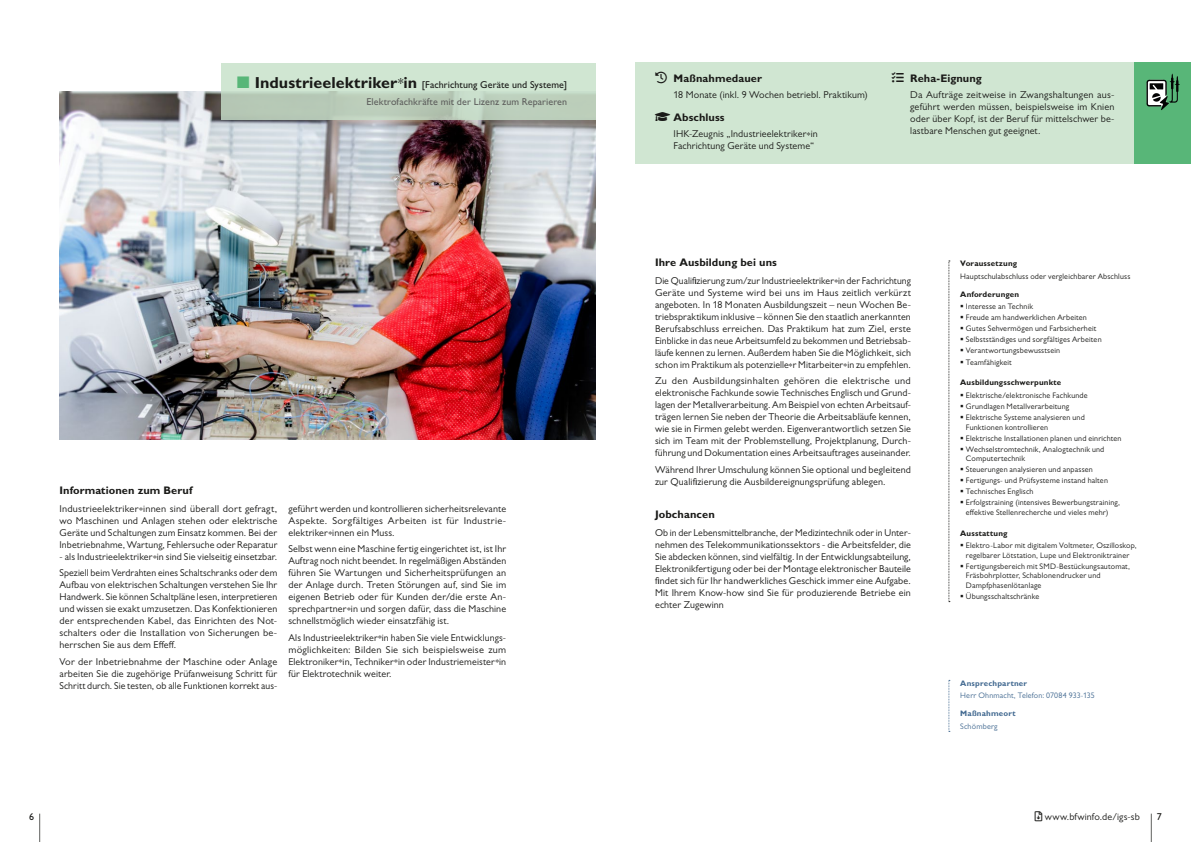
<style>
.page{position:relative;width:1191px;height:842px;background:#fff}
.page>*{position:absolute;margin:0;border:0;box-sizing:border-box;transform-origin:0 0}
.t1{font:700 11px "Gill Sans MT Pro";letter-spacing:.005em;color:#1a1a18}
.t2{font:10px/12px "Gill Sans MT Pro";letter-spacing:.015em;color:#1a1a18;text-align:justify}
.t3{font:500 10px/17.7px "Gill Sans MT Pro";letter-spacing:.005em;color:#5f605e;text-align:right}
.t4{font:500 10px "Gill Sans MT Pro";color:#1a1a18}
.t5{font:8px/11px "Gill Sans MT Pro";letter-spacing:.02em;color:#1a1a18}
.t6{font:700 8px "Gill Sans MT Pro";letter-spacing:.02em;color:#1a1a18}
.t7{font:8px "Gill Sans MT Pro";letter-spacing:.02em;color:#436a91}
.t8{font:700 8px "Gill Sans MT Pro";letter-spacing:.02em;color:#436a91}
.s1{font-weight:700;font-size:16px;color:#1a1a18}
.s2{font-weight:400;font-size:16px;color:#1a1a18}
.s3{color:#1a1a18}
</style>
<div class="page">
<svg style="left:1151px;top:814px;width:1px;height:28px"></svg>
<svg style="left:39px;top:814px;width:1px;height:28px"></svg>
<svg style="left:948px;top:680px;width:2px;height:52px"></svg>
<div style="left:635px;top:63px;width:556px;height:101px;background:#d0e6d2"></div>
<div style="left:1134px;top:63px;width:57px;height:101px;background:#58b678"></div>
<svg style="left:1146px;top:73px;width:33px;height:37px"></svg>
<img style="left:60px;top:91px;width:535px;height:348px">
<svg style="left:221px;top:63px;width:374px;height:56px;background:#c5d9c6"></svg>
<svg style="left:948px;top:261px;width:2px;height:341px"></svg>
<svg style="left:237px;top:76px;width:12px;height:12px"></svg>
<p class="t3" style="left:255px;top:75px;width:314px"><span class="s1">Industrieelektriker</span><span class="s2">*</span><span class="s1">in</span> <span class="s3">[Fachrichtung Geräte und Systeme]<br></span>Elektrofachkräfte mit der Lizenz zum Reparieren</p>
<p class="t1" style="left:60px;top:484px;width:134px">Informationen zum Beruf</p>
<p class="t2" style="left:60px;top:503px;width:219px">Industrieelektriker*innen sind überall dort gefragt, wo Maschinen und Anlagen stehen oder elektrische Geräte und Schaltungen zum Einsatz kommen. Bei der Inbetriebnahme, Wartung, Fehlersuche oder Reparatur</p>
<p class="t2" style="left:60px;top:549px;width:219px;line-height:16.3px">- als Industrieelektriker*in sind Sie vielseitig einsetzbar.<br>Speziell beim Verdrahten eines Schaltschranks oder dem</p>
<p class="t2" style="left:60px;top:579px;width:219px">Aufbau von elektrischen Schaltungen verstehen Sie Ihr Handwerk. Sie können Schaltpläne lesen, interpretieren und wissen sie exakt umzusetzen. Das Konfektionieren der entsprechenden Kabel, das Einrichten des Not&shy;schalters oder die Installation von Sicherungen be&shy;herrschen Sie aus dem Effeff.</p>
<p class="t2" style="left:60px;top:655px;width:219px">Vor der Inbetriebnahme der Maschine oder Anlage arbeiten Sie die zugehörige Prüfanweisung Schritt für Schritt durch. Sie testen, ob alle Funktionen korrekt aus-</p>
<p class="t2" style="left:288px;top:503px;width:219px">geführt werden und kontrollieren sicherheitsrelevante Aspekte. Sorgfältiges Arbeiten ist für Industrie&shy;elektriker*innen ein Muss.</p>
<p class="t2" style="left:288px;top:543px;width:219px">Selbst wenn eine Maschine fertig eingerichtet ist, ist Ihr Auftrag noch nicht beendet. In regelmäßigen Abständen führen Sie Wartungen und Sicherheitsprüfungen an der Anlage durch. Treten Störungen auf, sind Sie im eigenen Betrieb oder für Kunden der/die erste An&shy;sprechpartner*in und sorgen dafür, dass die Maschine schnellstmöglich wieder einsatzfähig ist.</p>
<p class="t2" style="left:288px;top:631px;width:219px">Als Industrieelektriker*in haben Sie viele Entwicklungs&shy;möglichkeiten: Bilden Sie sich beispielsweise zum Elektroniker*in, Techniker*in oder Industriemeister*in für Elektrotechnik weiter.</p>
<p class="t1" style="left:673px;top:71px;width:90px">Maßnahmedauer</p>
<p class="t2" style="left:673px;top:88px;width:196px">18 Monate (inkl. 9 Wochen betriebl. Praktikum)</p>
<p class="t1" style="left:673px;top:111px;width:53px">Abschluss</p>
<p class="t2" style="left:673px;top:128px;width:146px">IHK-Zeugnis „Industrieelektriker*in<br>Fachrichtung Geräte und Systeme“</p>
<p class="t1" style="left:910px;top:71px;width:73px">Reha-Eignung</p>
<p class="t2" style="left:910px;top:88px;width:206px">Da Aufträge zeitweise in Zwangshaltungen aus&shy;geführt werden müssen, beispielsweise im Knien oder über Kopf, ist der Beruf für mittelschwer be&shy;lastbare Menschen gut geeignet.</p>
<p class="t1" style="left:655px;top:256px;width:123px">Ihre Ausbildung bei uns</p>
<p class="t2" style="left:655px;top:275px;width:257px">Die Qualifizierung zum/zur Industrieelektriker*in der Fachrichtung Geräte und Systeme wird bei uns im Haus zeitlich verkürzt angeboten. In 18 Monaten Ausbildungszeit – neun Wochen Be&shy;triebspraktikum inklusive – können Sie den staatlich anerkannten Berufsabschluss erreichen. Das Praktikum hat zum Ziel, erste Einblicke in das neue Arbeitsumfeld zu bekommen und Betriebsab&shy;läufe kennen zu lernen. Außerdem haben Sie die Möglichkeit, sich schon im Praktikum als potenzielle*r Mitarbeiter*in zu empfehlen.</p>
<p class="t2" style="left:655px;top:375px;width:257px">Zu den Ausbildungsinhalten gehören die elektrische und elektronische Fachkunde sowie Technisches Englisch und Grund&shy;lagen der Metallverarbeitung. Am Beispiel von echten Arbeitsauf&shy;trägen lernen Sie neben der Theorie die Arbeitsabläufe kennen, wie sie in Firmen gelebt werden. Eigenverantwortlich setzen Sie sich im Team mit der Problemstellung, Projektplanung, Durch&shy;führung und Dokumentation eines Arbeitsauftrages auseinander.</p>
<p class="t2" style="left:655px;top:463px;width:257px">Während Ihrer Umschulung können Sie optional und begleitend zur Qualifizierung die Ausbildereignungsprüfung ablegen.</p>
<p class="t1" style="left:655px;top:508px;width:61px">Jobchancen</p>
<p class="t2" style="left:655px;top:527px;width:257px">Ob in der Lebensmittelbranche, der Medizintechnik oder in Unter&shy;nehmen des Telekommunikationssektors - die Arbeitsfelder, die Sie abdecken können, sind vielfältig. In der Entwicklungsabteilung, Elektronikfertigung oder bei der Montage elektronischer Bauteile findet sich für Ihr handwerkliches Geschick immer eine Aufgabe.<br>Mit Ihrem Know-how sind Sie für produzierende Betriebe ein echter Zugewinn</p>
<p class="t6" style="left:960px;top:259px;width:58px">Voraussetzung</p>
<p class="t5" style="left:960px;top:271px;width:171px">Hauptschulabschluss oder vergleichbarer Abschluss</p>
<p class="t6" style="left:960px;top:289px;width:60px">Anforderungen</p>
<p class="t5" style="left:966px;top:301px;width:137px">Interesse an Technik<br>Freude am handwerklichen Arbeiten<br>Gutes Sehvermögen und Farbsicherheit<br>Selbstständiges und sorgfältiges Arbeiten<br>Verantwortungsbewusstsein<br>Teamfähigkeit</p>
<p class="t6" style="left:960px;top:378px;width:103px">Ausbildungsschwerpunkte</p>
<p class="t5" style="left:966px;top:390px;width:123px">Elektrische/elektronische Fachkunde<br>Grundlagen Metallverarbeitung<br>Elektrische Systeme analysieren und</p>
<p class="t5" style="left:966px;top:421px;width:157px">Funktionen kontrollieren<br>Elektrische Installationen planen und einrichten<br>Wechselstromtechnik, Analogtechnik und</p>
<p class="t5" style="left:966px;top:453px;width:156px">Computertechnik<br>Steuerungen analysieren und anpassen Fertigungs- und Prüfsysteme instand halten Technisches Englisch<br>Erfolgstraining (intensives Bewerbungstraining,</p>
<p class="t5" style="left:966px;top:507px;width:144px">effektive Stellenrecherche und vieles mehr)</p>
<p class="t6" style="left:960px;top:528px;width:49px">Ausstattung</p>
<p class="t5" style="left:966px;top:541px;width:172px;line-height:9.6px">Elektro-Labor mit digitalem Voltmeter, Oszilloskop, regelbarer Lötstation, Lupe und Elektroniktrainer</p>
<p class="t5" style="left:966px;top:561px;width:166px;line-height:9.6px">Fertigungsbereich mit SMD-Bestückungsautomat,<br>Fräsbohrplotter, Schablonendrucker und<br>Dampfphasenlötanlage</p>
<p class="t5" style="left:966px;top:591px;width:75px">Übungsschaltschränke</p>
<p class="t8" style="left:960px;top:678px;width:68px">Ansprechpartner</p>
<p class="t7" style="left:960px;top:691px;width:136px">Herr Ohnmacht, Telefon: 07084 933-135</p>
<p class="t8" style="left:960px;top:709px;width:57px">Maßnahmeort</p>
<p class="t7" style="left:960px;top:721px;width:39px">Schömberg</p>
<p class="t4" style="left:29px;top:811px;width:6px">6</p>
<p class="t2" style="left:1034px;top:811px;width:107px">●□■●□ www.bfwinfo.de/igs-sb</p>
<p class="t4" style="left:1157px;top:811px;width:6px">7</p>
</div>
